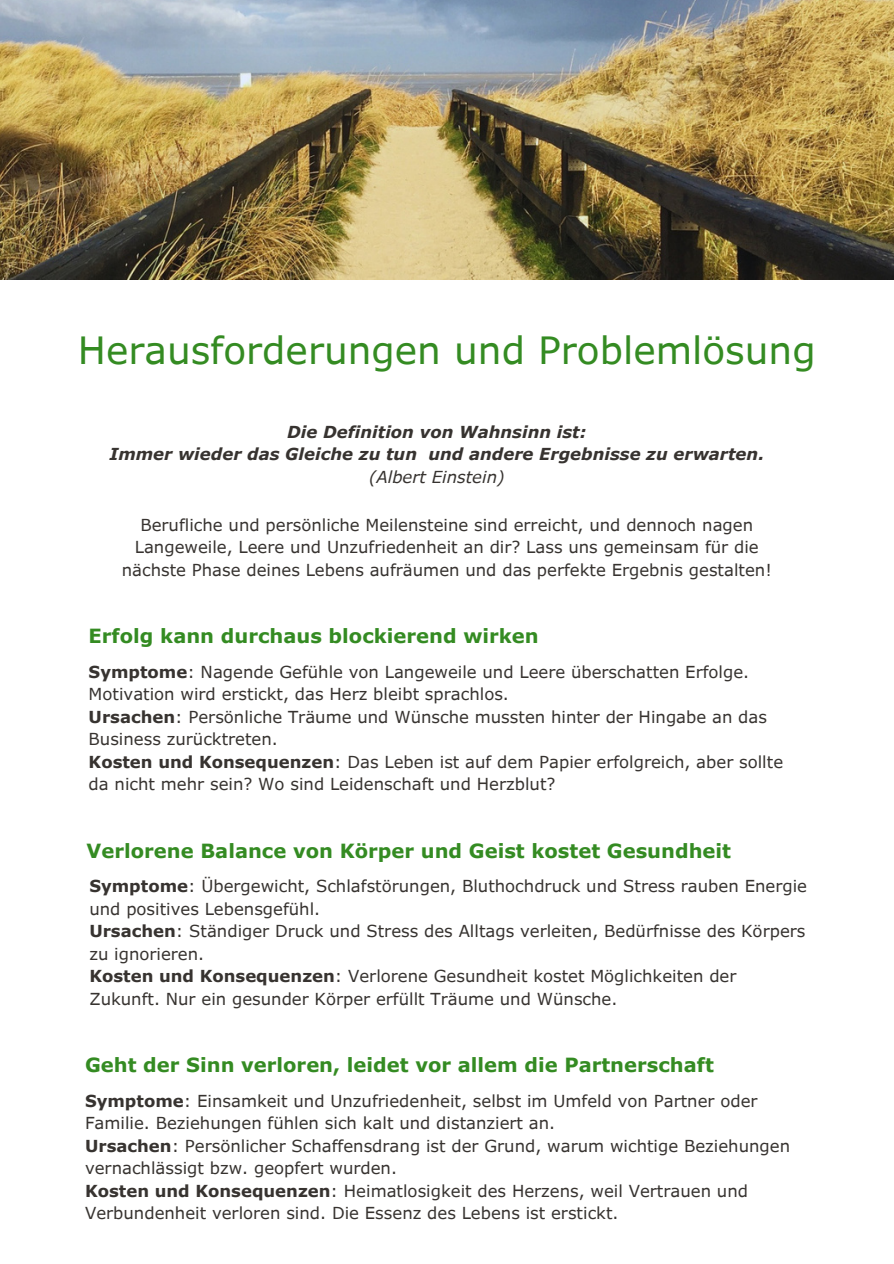
<style>
.page{position:relative;width:894px;height:1264px;background:#fff}
.page>*{position:absolute;margin:0;border:0;box-sizing:border-box;transform-origin:0 0}
.t1{font:37.5px "Verdana Pro";color:#348b22}
.t2{font:700 19.5px "Verdana Pro";color:#348b22}
.t3{font:16.5px/22.5px "Verdana Pro";color:#373330}
.t4{font:italic 700 16.5px "Verdana Pro";color:#373330}
.t5{font:italic 16.5px "Verdana Pro";color:#373330}
.s1{font-weight:700}
</style>
<div class="page">
<img style="left:0;top:0;width:893px;height:279px">
<h1 class="t1" style="left:78px;top:326px;width:739px">Herausforderungen und Problemlösung</h1>
<p class="t4" style="left:287px;top:421px;width:300px">Die Definition von Wahnsinn ist:</p>
<p class="t4" style="left:109px;top:443px;width:656px">Immer wieder das Gleiche zu tun und andere Ergebnisse zu erwarten.</p>
<p class="t5" style="left:369px;top:466px;width:137px">(Albert Einstein)</p>
<p class="t3" style="left:122px;top:513px;width:651px;text-align:center">Berufliche und persönliche Meilensteine sind erreicht, und dennoch nagen<br>Langeweile, Leere und Unzufriedenheit an dir? Lass uns gemeinsam für die nächste Phase deines Lebens aufräumen und das perfekte Ergebnis gestalten!</p>
<p class="t2" style="left:89px;top:623px;width:451px">Erfolg kann durchaus blockierend wirken</p>
<p class="t3" style="left:89px;top:660px;width:662px"><span class="s1">Symptome</span>: Nagende Gefühle von Langeweile und Leere überschatten Erfolge.<br>Motivation wird erstickt, das Herz bleibt sprachlos.</p>
<p class="t3" style="left:89px;top:705px;width:679px"><span class="s1">Ursachen</span>: Persönliche Träume und Wünsche mussten hinter der Hingabe an das<br>Business zurücktreten.</p>
<p class="t3" style="left:89px;top:750px;width:695px"><span class="s1">Kosten und Konsequenzen</span>: Das Leben ist auf dem Papier erfolgreich, aber sollte da nicht mehr sein? Wo sind Leidenschaft und Herzblut?</p>
<p class="t2" style="left:87px;top:838px;width:645px">Verlorene Balance von Körper und Geist kostet Gesundheit</p>
<p class="t3" style="left:89px;top:874px;width:719px"><span class="s1">Symptome</span>: Übergewicht, Schlafstörungen, Bluthochdruck und Stress rauben Energie und positives Lebensgefühl.</p>
<p class="t3" style="left:89px;top:919px;width:717px"><span class="s1">Ursachen</span>: Ständiger Druck und Stress des Alltags verleiten, Bedürfnisse des Körpers zu ignorieren.</p>
<p class="t3" style="left:89px;top:964px;width:648px"><span class="s1">Kosten und Konsequenzen</span>: Verlorene Gesundheit kostet Möglichkeiten der<br>Zukunft. Nur ein gesunder Körper erfüllt Träume und Wünsche.</p>
<p class="t2" style="left:85px;top:1052px;width:630px">Geht der Sinn verloren, leidet vor allem die Partnerschaft</p>
<p class="t3" style="left:85px;top:1088px;width:673px"><span class="s1">Symptome</span>: Einsamkeit und Unzufriedenheit, selbst im Umfeld von Partner oder<br>Familie. Beziehungen fühlen sich kalt und distanziert an.</p>
<p class="t3" style="left:85px;top:1133px;width:706px"><span class="s1">Ursachen</span>: Persönlicher Schaffensdrang ist der Grund, warum wichtige Beziehungen vernachlässigt bzw. geopfert wurden.</p>
<p class="t3" style="left:85px;top:1178px;width:664px"><span class="s1">Kosten und Konsequenzen</span>: Heimatlosigkeit des Herzens, weil Vertrauen und<br>Verbundenheit verloren sind. Die Essenz des Lebens ist erstickt.</p>
</div>
